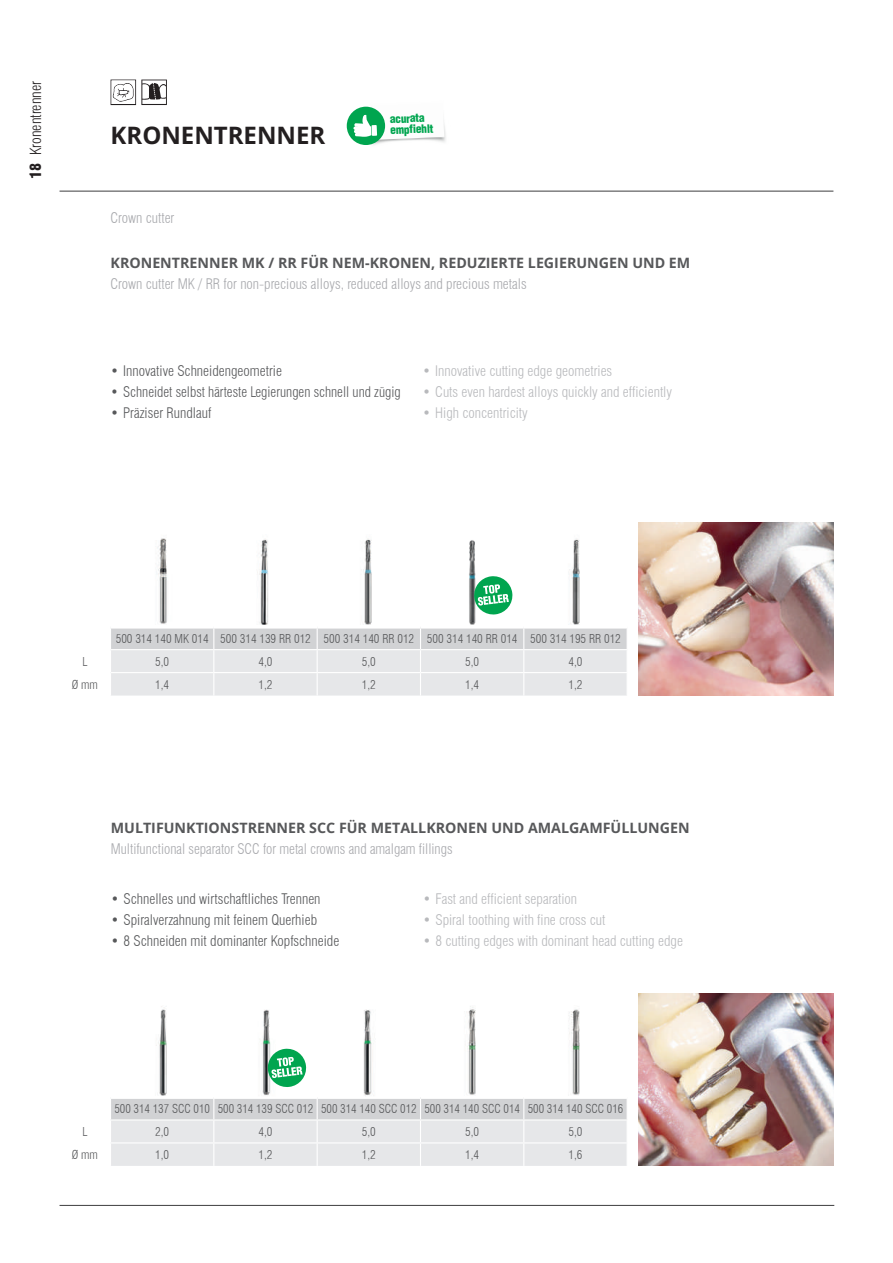
<style>
.page{position:relative;width:893px;height:1263px;background:#fff}
.page>*{position:absolute;margin:0;border:0;box-sizing:border-box;transform-origin:0 0}
.t1{font:700 24px "Open Sans";color:#231f20}
.t2{font:300 condensed 15px "Swiss 721 BT";color:#231f20}
.t3{font:900 condensed 15px "Swiss 721 BT";color:#231f20}
.t4{font:300 condensed 14.25px "Swiss 721 BT";color:#57585a}
.t5{font:300 condensed 14.25px "Swiss 721 BT";color:#b8b9bc}
.t6{font:300 condensed 14.25px "Swiss 721 BT";color:#a8a9ad}
.t7{font:700 14.25px "Open Sans";color:#57585a}
.t8{font:300 condensed 12px "Swiss 721 BT";color:#57585a}
.t9{font:11.4px/10.9px "Switzerland Cond Black Plain";color:#00a54f}
</style>
<div class="page">
<hr style="left:60px;top:191px;width:773px;height:1px;background:#3e3e3f">
<hr style="left:60px;top:1205px;width:774px;height:1px;background:#3e3e3f">
<svg style="left:111px;top:80px;width:56px;height:25px"></svg>
<svg style="left:111px;top:627px;width:516px;height:68px;background:#e1e2e4"></svg>
<img style="left:157px;top:538px;width:10px;height:86px">
<img style="left:257px;top:539px;width:11px;height:86px">
<img style="left:363px;top:539px;width:9px;height:86px">
<img style="left:469px;top:540px;width:7px;height:85px">
<img style="left:569px;top:539px;width:11px;height:86px">
<img style="left:364px;top:106px;width:82px;height:39px">
<div style="left:347px;top:107px;width:38px;height:38px;background:#00a54f;border-radius:50%"></div>
<svg style="left:353px;top:114px;width:18px;height:23px"></svg>
<div style="left:372px;top:125px;width:5px;height:11px;background:#fff"></div>
<svg style="left:473px;top:575px;width:40px;height:41px"></svg>
<svg style="left:111px;top:1097px;width:516px;height:69px;background:#e1e2e4"></svg>
<img style="left:156px;top:1006px;width:11px;height:89px">
<img style="left:467px;top:1006px;width:9px;height:89px">
<img style="left:568px;top:1009px;width:12px;height:86px">
<img style="left:363px;top:1009px;width:9px;height:87px">
<img style="left:261px;top:1009px;width:10px;height:87px">
<svg style="left:267px;top:1047px;width:40px;height:41px"></svg>
<img style="left:639px;top:993px;width:194px;height:173px">
<img style="left:639px;top:523px;width:194px;height:172px">
<p class="t2" style="left:27px;top:155px;width:76px;rotate:-90deg">Kronentrenner</p>
<p class="t3" style="left:27px;top:179px;width:18px;rotate:-90deg">18</p>
<h1 class="t1" style="left:111px;top:119px;width:216px">KRONENTRENNER</h1>
<p class="t6" style="left:111px;top:209px;width:65px">Crown cutter</p>
<p class="t9" style="left:390px;top:113px;width:45px;rotate:-2deg">acurata empfiehlt</p>
<p class="t7" style="left:111px;top:253px;width:581px">KRONENTRENNER MK / RR FÜR NEM-KRONEN, REDUZIERTE LEGIERUNGEN UND EM</p>
<p class="t6" style="left:111px;top:276px;width:418px">Crown cutter MK / RR for non-precious alloys, reduced alloys and precious metals</p>
<p class="t4" style="left:111px;top:362px;width:173px">• Innovative Schneidengeometrie</p>
<p class="t4" style="left:111px;top:383px;width:292px">• Schneidet selbst härteste Legierungen schnell und zügig</p>
<p class="t4" style="left:111px;top:404px;width:102px">• Präziser Rundlauf</p>
<p class="t5" style="left:423px;top:362px;width:191px">• Innovative cutting edge geometries</p>
<p class="t5" style="left:423px;top:383px;width:251px">• Cuts even hardest alloys quickly and efficiently</p>
<p class="t5" style="left:423px;top:404px;width:107px">• High concentricity</p>
<p class="t8" style="left:116px;top:631px;width:507px">500 314 140 MK 014 500 314 139 RR 012 500 314 140 RR 012 500 314 140 RR 014 500 314 195 RR 012</p>
<p class="t8" style="left:82px;top:654px;width:7px">L</p>
<p class="t8" style="left:155px;top:654px;width:16px">5,0</p>
<p class="t8" style="left:258px;top:654px;width:16px">4,0</p>
<p class="t8" style="left:362px;top:654px;width:16px">5,0</p>
<p class="t8" style="left:465px;top:654px;width:16px">5,0</p>
<p class="t8" style="left:568px;top:654px;width:16px">4,0</p>
<p class="t8" style="left:72px;top:677px;width:28px">Ø mm</p>
<p class="t8" style="left:155px;top:677px;width:16px">1,4</p>
<p class="t8" style="left:258px;top:677px;width:16px">1,2</p>
<p class="t8" style="left:362px;top:677px;width:16px">1,2</p>
<p class="t8" style="left:465px;top:677px;width:16px">1,4</p>
<p class="t8" style="left:568px;top:677px;width:16px">1,2</p>
<p class="t7" style="left:111px;top:818px;width:580px">MULTIFUNKTIONSTRENNER SCC FÜR METALLKRONEN UND AMALGAMFÜLLUNGEN</p>
<p class="t6" style="left:111px;top:840px;width:343px">Multifunctional separator SCC for metal crowns and amalgam fillings</p>
<p class="t4" style="left:111px;top:890px;width:211px">• Schnelles und wirtschaftliches Trennen</p>
<p class="t4" style="left:111px;top:911px;width:208px">• Spiralverzahnung mit feinem Querhieb</p>
<p class="t4" style="left:111px;top:932px;width:230px">• 8 Schneiden mit dominanter Kopfschneide</p>
<p class="t5" style="left:423px;top:890px;width:156px">• Fast and efficient separation</p>
<p class="t5" style="left:423px;top:911px;width:184px">• Spiral toothing with fine cross cut</p>
<p class="t5" style="left:423px;top:932px;width:262px">• 8 cutting edges with dominant head cutting edge</p>
<p class="t8" style="left:114px;top:1101px;width:510px">500 314 137 SCC 010 500 314 139 SCC 012 500 314 140 SCC 012 500 314 140 SCC 014 500 314 140 SCC 016</p>
<p class="t8" style="left:82px;top:1124px;width:7px">L</p>
<p class="t8" style="left:155px;top:1124px;width:16px">2,0</p>
<p class="t8" style="left:258px;top:1124px;width:16px">4,0</p>
<p class="t8" style="left:362px;top:1124px;width:16px">5,0</p>
<p class="t8" style="left:465px;top:1124px;width:16px">5,0</p>
<p class="t8" style="left:568px;top:1124px;width:16px">5,0</p>
<p class="t8" style="left:72px;top:1148px;width:28px">Ø mm</p>
<p class="t8" style="left:155px;top:1148px;width:16px">1,0</p>
<p class="t8" style="left:258px;top:1147px;width:16px">1,2</p>
<p class="t8" style="left:362px;top:1147px;width:16px">1,2</p>
<p class="t8" style="left:465px;top:1147px;width:16px">1,4</p>
<p class="t8" style="left:568px;top:1147px;width:16px">1,6</p>
</div>
